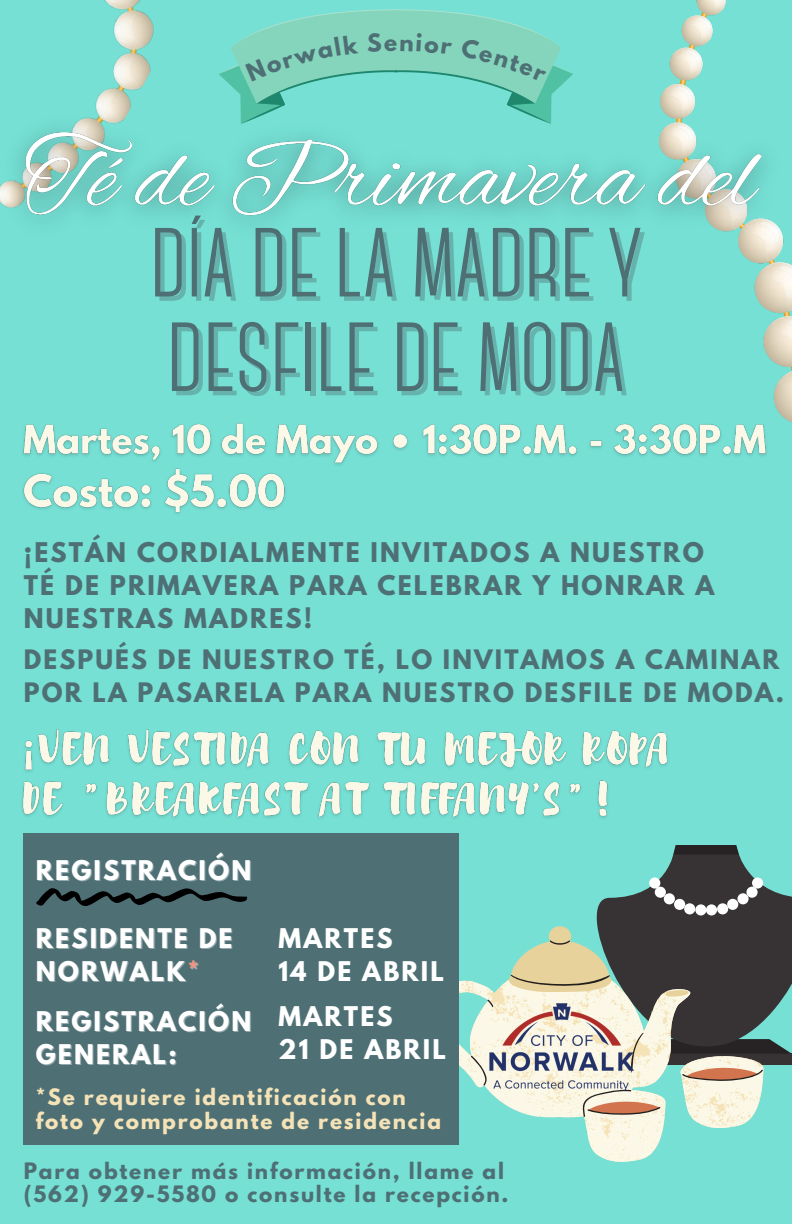
<style>
.page{position:relative;width:792px;height:1224px;background:#76e0d5}
.page>*{position:absolute;margin:0;border:0;box-sizing:border-box;transform-origin:0 0}
.t1{font:700 98px/94.4px "Canter";color:#4e7075}
.t2{font:700 24px/33px "League Spartan";letter-spacing:.09em;color:#4e7075}
.t3{font:700 24px/33px "League Spartan";letter-spacing:.09em;color:#fff}
.t4{font:700 23.8px/32.6px "League Spartan";letter-spacing:.09em;color:#4e7075}
.t5{font:700 20px/22.4px "League Spartan";letter-spacing:.09em;color:#4e7075}
.t6{font:700 20px/24px "League Spartan";letter-spacing:.09em;color:#f5e3b7}
.s1{color:rgb(255 255 255/.4)}
</style>
<div class="page">
<svg style="left:596px;top:855px;width:196px;height:178px;fill:#373334"></svg>
<svg style="left:673px;top:845px;width:66px;height:10px"></svg>
<div style="left:649px;top:877px;width:11px;height:12px;background:#fff;border-radius:50%"></div>
<div style="left:655px;top:887px;width:11px;height:11px;background:#fff;border-radius:50%"></div>
<div style="left:664px;top:893px;width:11px;height:11px;background:#fff;border-radius:50%"></div>
<div style="left:674px;top:899px;width:11px;height:11px;background:#fff;border-radius:50%"></div>
<div style="left:684px;top:903px;width:11px;height:11px;background:#fff;border-radius:50%"></div>
<div style="left:695px;top:904px;width:11px;height:11px;background:#fff;border-radius:50%"></div>
<div style="left:752px;top:877px;width:11px;height:12px;background:#fff;border-radius:50%"></div>
<div style="left:746px;top:887px;width:12px;height:11px;background:#fff;border-radius:50%"></div>
<div style="left:737px;top:893px;width:12px;height:11px;background:#fff;border-radius:50%"></div>
<div style="left:727px;top:899px;width:11px;height:11px;background:#fff;border-radius:50%"></div>
<div style="left:717px;top:903px;width:11px;height:11px;background:#fff;border-radius:50%"></div>
<div style="left:706px;top:904px;width:11px;height:11px;background:#fff;border-radius:50%"></div>
<svg style="left:459px;top:977px;width:231px;height:185px"></svg>
<svg style="left:665px;top:990px;width:24px;height:8px"></svg>
<svg style="left:470px;top:1050px;width:1px;height:36px"></svg>
<svg style="left:581px;top:1033px;width:211px;height:99px"></svg>
<svg style="left:502px;top:923px;width:113px;height:62px"></svg>
<img style="left:471px;top:985px;width:180px;height:122px">
<img style="left:663px;top:0;width:129px;height:422px">
<img style="left:103px;top:0;width:51px;height:92px">
<div style="left:24px;top:834px;width:435px;height:311px;background:#4e7075"></div>
<svg style="left:36px;top:888px;width:211px;height:18px"></svg>
<img style="left:23px;top:416px;width:749px;height:98px">
<img style="left:0;top:92px;width:792px;height:190px">
<img style="left:22px;top:729px;width:646px;height:89px">
<svg style="left:219px;top:9px;width:354px;height:115px"></svg>
<p class="t1" style="left:150px;top:225px;width:494px">DÍA DE LA MADRE Y<br>DESFILE DE MODA</p>
<p class="t2" style="left:24px;top:539px;width:692px">¡ESTÁN CORDIALMENTE INVITADOS A NUESTRO<br>TÉ DE PRIMAVERA PARA CELEBRAR Y HONRAR A<br>NUESTRAS MADRES!</p>
<p class="t4" style="left:24px;top:646px;width:762px">DESPUÉS DE NUESTRO TÉ, LO INVITAMOS A CAMINAR<br>POR LA PASARELA PARA NUESTRO DESFILE DE MODA.</p>
<p class="t3" style="left:36px;top:857px;width:217px">REGISTRACIÓN</p>
<p class="t3" style="left:36px;top:925px;width:198px">RESIDENTE DE<br>NORWALK<span class="s1">*</span></p>
<p class="t3" style="left:36px;top:1008px;width:217px">REGISTRACIÓN<br>GENERAL:</p>
<p class="t3" style="left:279px;top:1003px;width:116px">MARTES</p>
<p class="t3" style="left:279px;top:925px;width:116px">MARTES</p>
<p class="t3" style="left:279px;top:958px;width:167px">14 DE ABRIL</p>
<p class="t3" style="left:279px;top:1036px;width:169px">21 DE ABRIL</p>
<p class="t6" style="left:36px;top:1088px;width:407px">*Se requiere identificación con foto y comprobante de residencia</p>
<p class="t5" style="left:24px;top:1163px;width:486px">Para obtener más información, llame al (562) 929-5580 o consulte la recepción.</p>
</div>
